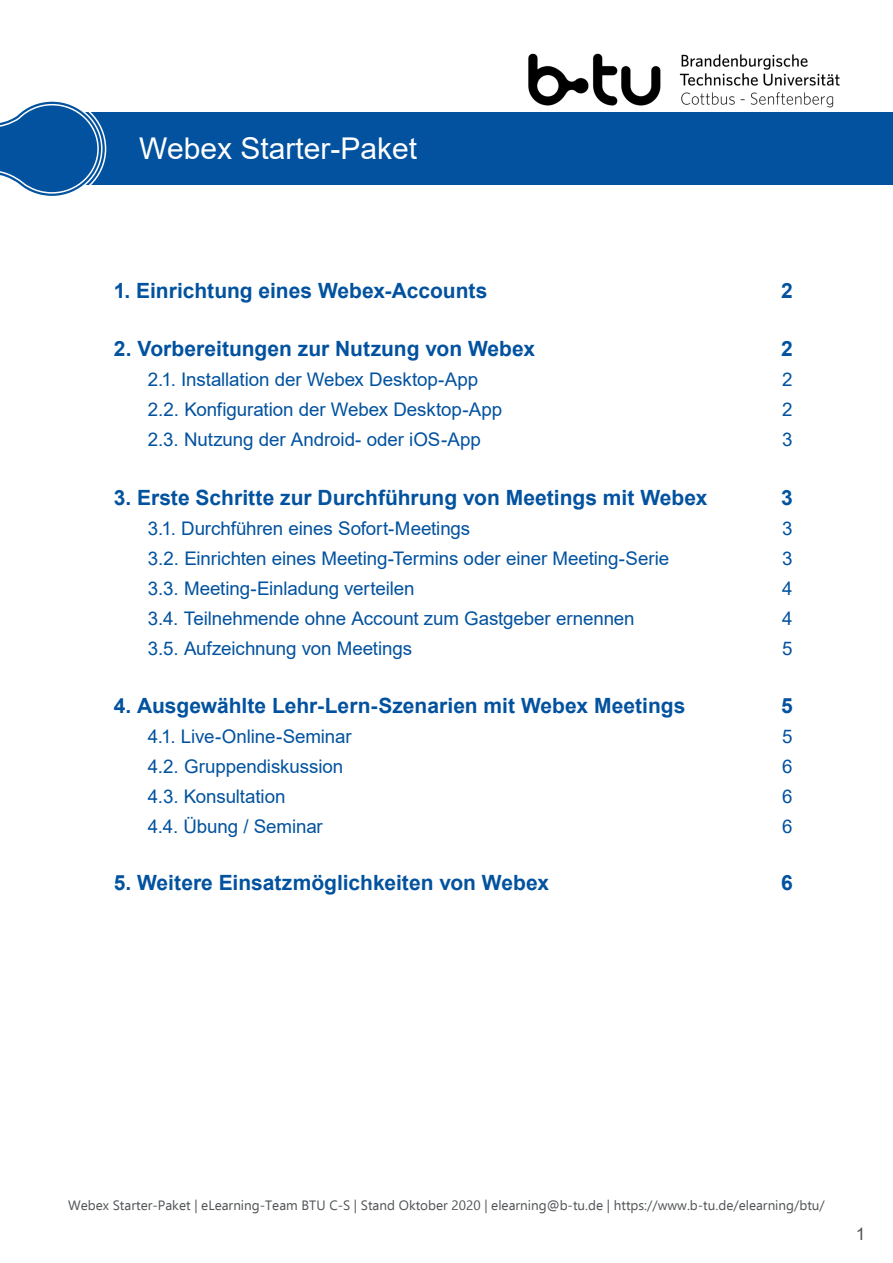
<style>
.page{position:relative;width:893px;height:1263px;background:#fff}
.page>*{position:absolute;margin:0;border:0;box-sizing:border-box;transform-origin:0 0}
.t1{font:30px "Arial";color:#fff}
.t2{font:700 21px "Arial";color:#02529f}
.t3{font:18.75px "Arial";letter-spacing:-.005em;color:#02529f}
.t4{font:17.25px "Arial";color:#505456}
.t5{font:13.5px "Ebrima";color:#505456}
</style>
<div class="page">
<div style="left:53px;top:113px;width:840px;height:72px;background:#02529f"></div>
<svg style="left:1px;top:101px;width:106px;height:95px"></svg>
<img style="left:528px;top:53px;width:312px;height:55px">
<h1 class="t1" style="left:139px;top:128px;width:279px">Webex Starter-Paket</h1>
<p class="t2" style="left:114px;top:276px;width:375px">1. Einrichtung eines Webex-Accounts</p>
<p class="t2" style="left:781px;top:276px;width:13px">2</p>
<p class="t2" style="left:114px;top:334px;width:423px">2. Vorbereitungen zur Nutzung von Webex</p>
<p class="t2" style="left:781px;top:334px;width:13px">2</p>
<p class="t3" style="left:148px;top:367px;width:332px">2.1. Installation der Webex Desktop-App</p>
<p class="t3" style="left:782px;top:367px;width:12px">2</p>
<p class="t3" style="left:148px;top:397px;width:356px">2.2. Konfiguration der Webex Desktop-App</p>
<p class="t3" style="left:782px;top:397px;width:12px">2</p>
<p class="t3" style="left:148px;top:427px;width:335px">2.3. Nutzung der Android- oder iOS-App</p>
<p class="t3" style="left:782px;top:427px;width:12px">3</p>
<p class="t2" style="left:114px;top:483px;width:595px">3. Erste Schritte zur Durchführung von Meetings mit Webex</p>
<p class="t2" style="left:781px;top:483px;width:13px">3</p>
<p class="t3" style="left:148px;top:515px;width:324px">3.1. Durchführen eines Sofort-Meetings</p>
<p class="t3" style="left:782px;top:515px;width:12px">3</p>
<p class="t3" style="left:148px;top:545px;width:523px">3.2. Einrichten eines Meeting-Termins oder einer Meeting-Serie</p>
<p class="t3" style="left:782px;top:545px;width:12px">3</p>
<p class="t3" style="left:148px;top:575px;width:268px">3.3. Meeting-Einladung verteilen</p>
<p class="t3" style="left:782px;top:575px;width:12px">4</p>
<p class="t3" style="left:148px;top:605px;width:488px">3.4. Teilnehmende ohne Account zum Gastgeber ernennen</p>
<p class="t3" style="left:782px;top:605px;width:12px">4</p>
<p class="t3" style="left:148px;top:635px;width:266px">3.5. Aufzeichnung von Meetings</p>
<p class="t3" style="left:782px;top:635px;width:12px">5</p>
<p class="t2" style="left:114px;top:691px;width:573px">4. Ausgewählte Lehr-Lern-Szenarien mit Webex Meetings</p>
<p class="t2" style="left:781px;top:691px;width:13px">5</p>
<p class="t3" style="left:148px;top:724px;width:206px">4.1. Live-Online-Seminar</p>
<p class="t3" style="left:782px;top:724px;width:12px">5</p>
<p class="t3" style="left:148px;top:754px;width:197px">4.2. Gruppendiskussion</p>
<p class="t3" style="left:782px;top:754px;width:12px">6</p>
<p class="t3" style="left:148px;top:784px;width:139px">4.3. Konsultation</p>
<p class="t3" style="left:782px;top:784px;width:12px">6</p>
<p class="t3" style="left:148px;top:814px;width:177px">4.4. Übung / Seminar</p>
<p class="t3" style="left:782px;top:814px;width:12px">6</p>
<p class="t2" style="left:114px;top:868px;width:437px">5. Weitere Einsatzmöglichkeiten von Webex</p>
<p class="t2" style="left:781px;top:868px;width:13px">6</p>
<p class="t5" style="left:68px;top:1195px;width:758px">Webex Starter-Paket | eLearning-Team BTU C-S | Stand Oktober 2020 | elearning@b-tu.de | https://www.b-tu.de/elearning/btu/</p>
<p class="t4" style="left:856px;top:1222px;width:11px">1</p>
</div>
